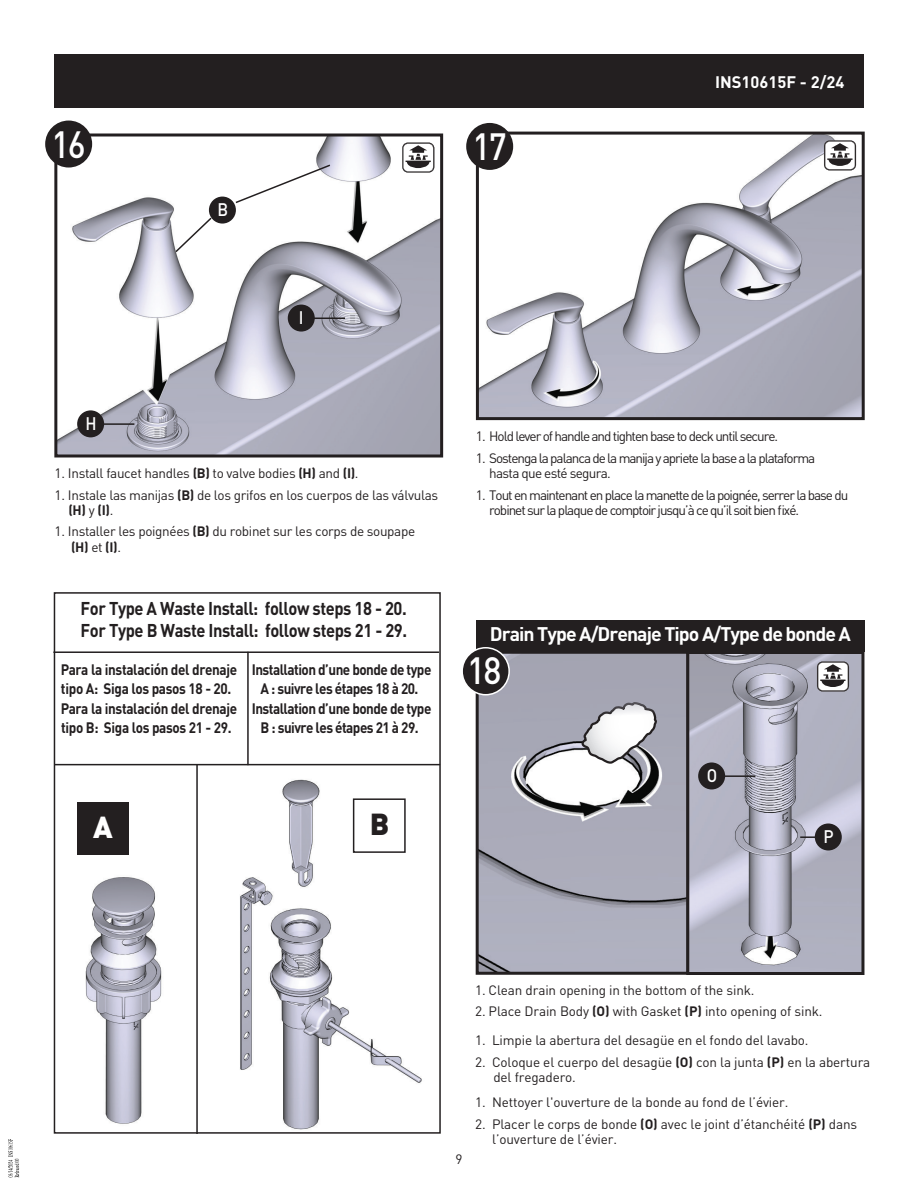
<style>
.page{position:relative;width:918px;height:1188px;background:#fff}
.page>*{position:absolute;margin:0;border:0;box-sizing:border-box;transform-origin:0 0}
.t1{font:500 37.5px "DIN Pro";color:#fff;scale:.9 1}
.t2{font:900 30px "DIN Pro";color:#fff}
.t3{font:900 30px "DIN Pro";color:#231f20}
.t4{font:700 19.5px "DIN Pro";letter-spacing:-.05em;color:#fff}
.t5{font:700 18.3px/22.5px "DIN Pro";letter-spacing:-.025em;color:#231f20;scale:.9 1}
.t6{font:500 18px "DIN Pro";color:#fff;scale:.9 1}
.t7{font:700 16.5px "DIN Pro";color:#fff}
.t8{font:700 15px/19.5px "DIN Pro";letter-spacing:-.04em;color:#231f20;scale:.9 1}
.t9{font:13.5px/15px "DIN Pro";letter-spacing:-.025em;color:#231f20}
.t10{font:13.5px/15px "DIN Pro";letter-spacing:-.075em;color:#231f20}
.s1{font-weight:700}
</style>
<div class="page">
<svg style="left:475px;top:651px;width:210px;height:324px;background:#a3a3af"></svg>
<div style="left:54px;top:54px;width:810px;height:54px;background:#231f20"></div>
<svg style="left:685px;top:650px;width:180px;height:325px;background:#aaaab8"></svg>
<svg style="left:581px;top:700px;width:78px;height:65px"></svg>
<svg style="left:54px;top:132px;width:390px;height:326px"></svg>
<div style="left:45px;top:121px;width:47px;height:47px;background:#231f20;border-radius:50%"></div>
<svg style="left:475px;top:130px;width:390px;height:291px"></svg>
<div style="left:466px;top:123px;width:47px;height:47px;background:#231f20;border-radius:50%"></div>
<svg style="left:824px;top:140px;width:32px;height:30px"></svg>
<svg style="left:402px;top:143px;width:32px;height:30px"></svg>
<svg style="left:817px;top:662px;width:32px;height:30px"></svg>
<div style="left:476px;top:620px;width:388px;height:31px;background:#231f20"></div>
<div style="left:462px;top:648px;width:47px;height:47px;background:#231f20;border-radius:50%"></div>
<div style="left:461px;top:647px;width:49px;height:48px;border:2px solid #fff;border-radius:50%"></div>
<img style="left:85px;top:847px;width:77px;height:277px">
<img style="left:240px;top:779px;width:182px;height:351px">
<div style="left:54px;top:592px;width:387px;height:542px;border:2px solid #231f20"></div>
<div style="left:77px;top:802px;width:51px;height:53px;background:#231f20"></div>
<div style="left:353px;top:798px;width:53px;height:55px;border:2px solid #231f20"></div>
<hr style="left:54px;top:764px;width:386px;height:1px;background:#231f20">
<hr style="left:196px;top:765px;width:2px;height:369px;background:#231f20">
<hr style="left:53px;top:651px;width:386px;height:2px;background:#231f20">
<hr style="left:247px;top:652px;width:2px;height:113px;background:#231f20">
<div style="left:77px;top:410px;width:27px;height:27px;background:#231f20;border-radius:50%"></div>
<hr style="left:103px;top:423px;width:31px;height:2px;background:#231f20">
<div style="left:288px;top:305px;width:27px;height:27px;background:#231f20;border-radius:50%"></div>
<hr style="left:314px;top:318px;width:31px;height:1px;background:#231f20">
<div style="left:698px;top:762px;width:27px;height:27px;background:#231f20;border-radius:50%"></div>
<hr style="left:724px;top:775px;width:31px;height:2px;background:#231f20">
<div style="left:815px;top:824px;width:27px;height:26px;background:#231f20;border-radius:50%"></div>
<hr style="left:800px;top:836px;width:20px;height:2px;background:#231f20">
<div style="left:209px;top:197px;width:27px;height:27px;background:#231f20;border-radius:50%"></div>
<svg style="left:174px;top:216px;width:39px;height:38px"></svg>
<svg style="left:234px;top:163px;width:98px;height:41px"></svg>
<svg style="left:8px;top:1139px;width:11px;height:38px"></svg>
<h1 class="t1" style="left:51px;top:114px;width:40px">16</h1>
<h1 class="t1" style="left:472px;top:116px;width:40px">17</h1>
<h3 class="t6" style="left:218px;top:195px;width:13px">B</h3>
<h3 class="t6" style="left:299px;top:303px;width:7px">I</h3>
<p class="t7" style="left:715px;top:68px;width:131px">INS10615F - 2/24</p>
<h3 class="t6" style="left:85px;top:409px;width:14px">H</h3>
<p class="t9" style="left:54px;top:465px;width:306px">1. Install faucet handles <span class="s1">(B)</span> to valve bodies <span class="s1">(H)</span> and <span class="s1">(I)</span>.</p>
<p class="t9" style="left:68px;top:487px;width:371px;text-indent:-14px">1. Instale las manijas <span class="s1">(B)</span> de los grifos en los cuerpos de las válvulas <span class="s1">(H)</span> y <span class="s1">(I)</span>.</p>
<p class="t9" style="left:71px;top:523px;width:346px;line-height:16.2px;text-indent:-17px">1. Installer les poignées <span class="s1">(B)</span> du robinet sur les corps de soupape <span class="s1">(H)</span> et <span class="s1">(I)</span>.</p>
<h3 class="t5" style="left:81px;top:595px;width:364px">For Type A Waste Install: follow steps 18 - 20.<br>For Type B Waste Install: follow steps 21 - 29.</h3>
<p class="t8" style="left:61px;top:658px;width:198px">Para la instalación del drenaje tipo A: Siga los pasos 18 - 20.<br>Para la instalación del drenaje tipo B: Siga los pasos 21 - 29.</p>
<p class="t8" style="left:252px;top:658px;width:201px;text-align:center">Installation d’une bonde de type<br>A : suivre les étapes 18 à 20.<br>Installation d’une bonde de type<br>B : suivre les étapes 21 à 29.</p>
<h2 class="t2" style="left:93px;top:801px;width:21px">A</h2>
<h2 class="t3" style="left:370px;top:798px;width:21px">B</h2>
<p class="t10" style="left:476px;top:428px;width:304px">1. Hold lever of handle and tighten base to deck until secure.</p>
<p class="t10" style="left:489px;top:450px;width:328px;text-indent:-14px">1. Sostenga la palanca de la manija y apriete la base a la plataforma hasta que esté segura.</p>
<p class="t10" style="left:489px;top:487px;width:361px;text-indent:-14px">1. Tout en maintenant en place la manette de la poignée, serrer la base du robinet sur la plaque de comptoir jusqu’à ce qu’il soit bien fixé.</p>
<h3 class="t4" style="left:490px;top:618px;width:363px">Drain Type A/Drenaje Tipo A/Type de bonde A</h3>
<h1 class="t1" style="left:467px;top:640px;width:40px">18</h1>
<h3 class="t6" style="left:707px;top:761px;width:13px">O</h3>
<h3 class="t6" style="left:824px;top:822px;width:13px">P</h3>
<p class="t9" style="left:456px;top:1151px;width:9px">9</p>
<p class="t9" style="left:475px;top:982px;width:281px">1. Clean drain opening in the bottom of the sink.</p>
<p class="t9" style="left:475px;top:1004px;width:349px">2. Place Drain Body <span class="s1">(O)</span> with Gasket <span class="s1">(P)</span> into opening of sink.</p>
<p class="t9" style="left:475px;top:1032px;width:335px">1. Limpie la abertura del desagüe en el fondo del lavabo.</p>
<p class="t9" style="left:493px;top:1054px;width:378px;text-indent:-18px">2. Coloque el cuerpo del desagüe <span class="s1">(O)</span> con la junta <span class="s1">(P)</span> en la abertura del fregadero.</p>
<p class="t9" style="left:475px;top:1094px;width:315px">1. Nettoyer l'ouverture de la bonde au fond de l’évier.</p>
<p class="t9" style="left:492px;top:1116px;width:367px;text-indent:-17px">2. Placer le corps de bonde <span class="s1">(O)</span> avec le joint d’étanchéité <span class="s1">(P)</span> dans l’ouverture de l’évier.</p>
</div>
